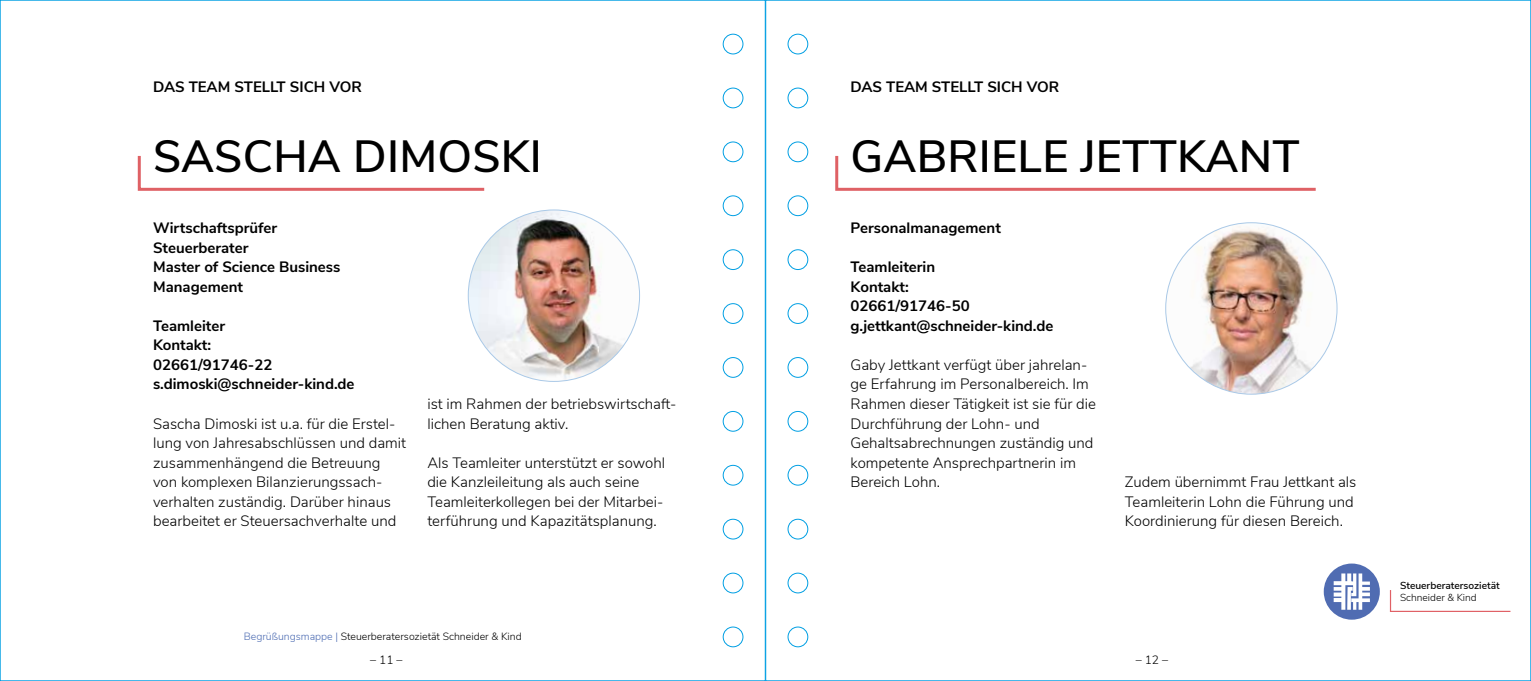
<style>
.page{position:relative;width:1531px;height:681px;background:#fff}
.page>*{position:absolute;margin:0;border:0;box-sizing:border-box;transform-origin:0 0}
.t1{font:600 45px "Nunito Sans";letter-spacing:.005em;color:#000}
.t2{font:300 15px/19.5px "Nunito Sans";color:#000}
.t3{font:700 15px/19.5px "Nunito Sans";color:#000}
.t4{font:300 12px "Nunito Sans";color:#000}
.t5{font:300 10.5px "Nunito Sans";color:#000}
.t6{font:600 10.2px "Nunito Sans";color:#000}
.t7{font:300 10.2px "Nunito Sans";color:#000}
.s1{color:#4e6db3}
</style>
<div class="page">
<img style="left:468px;top:210px;width:171px;height:171px;border-radius:86px">
<img style="left:1166px;top:223px;width:171px;height:171px;border-radius:86px">
<div style="left:1324px;top:563px;width:56px;height:56px;background:#506cb2;border-radius:50%"></div>
<svg style="left:1333px;top:573px;width:37px;height:36px"></svg>
<svg style="left:1389px;top:590px;width:122px;height:22px"></svg>
<svg style="left:137px;top:156px;width:348px;height:35px"></svg>
<svg style="left:835px;top:156px;width:481px;height:35px"></svg>
<div style="left:788px;top:34px;width:20px;height:20px;border:1px solid #009fe3;border-radius:50%"></div>
<div style="left:788px;top:88px;width:20px;height:20px;border:1px solid #009fe3;border-radius:50%"></div>
<div style="left:788px;top:142px;width:20px;height:20px;border:1px solid #009fe3;border-radius:50%"></div>
<div style="left:788px;top:195px;width:20px;height:21px;border:1px solid #009fe3;border-radius:50%"></div>
<div style="left:788px;top:249px;width:20px;height:20px;border:1px solid #009fe3;border-radius:50%"></div>
<div style="left:788px;top:303px;width:20px;height:20px;border:1px solid #009fe3;border-radius:50%"></div>
<div style="left:788px;top:357px;width:20px;height:20px;border:1px solid #009fe3;border-radius:50%"></div>
<div style="left:788px;top:411px;width:20px;height:20px;border:1px solid #009fe3;border-radius:50%"></div>
<div style="left:788px;top:465px;width:20px;height:20px;border:1px solid #009fe3;border-radius:50%"></div>
<div style="left:788px;top:519px;width:20px;height:20px;border:1px solid #009fe3;border-radius:50%"></div>
<div style="left:788px;top:572px;width:20px;height:21px;border:1px solid #009fe3;border-radius:50%"></div>
<div style="left:788px;top:626px;width:20px;height:20px;border:1px solid #009fe3;border-radius:50%"></div>
<div style="left:723px;top:34px;width:20px;height:20px;border:1px solid #009fe3;border-radius:50%"></div>
<div style="left:723px;top:88px;width:20px;height:20px;border:1px solid #009fe3;border-radius:50%"></div>
<div style="left:723px;top:142px;width:20px;height:20px;border:1px solid #009fe3;border-radius:50%"></div>
<div style="left:723px;top:195px;width:20px;height:21px;border:1px solid #009fe3;border-radius:50%"></div>
<div style="left:723px;top:249px;width:20px;height:20px;border:1px solid #009fe3;border-radius:50%"></div>
<div style="left:723px;top:303px;width:20px;height:20px;border:1px solid #009fe3;border-radius:50%"></div>
<div style="left:723px;top:357px;width:20px;height:20px;border:1px solid #009fe3;border-radius:50%"></div>
<div style="left:723px;top:411px;width:20px;height:20px;border:1px solid #009fe3;border-radius:50%"></div>
<div style="left:723px;top:465px;width:20px;height:20px;border:1px solid #009fe3;border-radius:50%"></div>
<div style="left:723px;top:519px;width:20px;height:20px;border:1px solid #009fe3;border-radius:50%"></div>
<div style="left:723px;top:572px;width:20px;height:21px;border:1px solid #009fe3;border-radius:50%"></div>
<div style="left:723px;top:626px;width:20px;height:20px;border:1px solid #009fe3;border-radius:50%"></div>
<p class="t3" style="left:153px;top:76px;width:210px">DAS TEAM STELLT SICH VOR</p>
<h1 class="t1" style="left:153px;top:123px;width:390px">SASCHA DIMOSKI</h1>
<p class="t3" style="left:153px;top:217px;width:189px">Wirtschaftsprüfer<br>Steuerberater<br>Master of Science Business<br>Management</p>
<p class="t3" style="left:153px;top:315px;width:203px">Teamleiter<br>Kontakt:<br>02661/91746-22 s.dimoski@schneider-kind.de</p>
<p class="t2" style="left:153px;top:412px;width:255px">Sascha Dimoski ist u.a. für die Erstel&shy;lung von Jahresabschlüssen und damit zusammenhängend die Betreuung von komplexen Bilanzierungssach&shy;verhalten zuständig. Darüber hinaus bearbeitet er Steuersachverhalte und</p>
<p class="t2" style="left:427px;top:393px;width:251px">ist im Rahmen der betriebswirtschaft&shy;lichen Beratung aktiv.</p>
<p class="t2" style="left:427px;top:451px;width:239px">Als Teamleiter unterstützt er sowohl die Kanzleileitung als auch seine Teamleiterkollegen bei der Mitarbei&shy;terführung und Kapazitätsplanung.</p>
<p class="t5" style="left:244px;top:628px;width:279px"><span class="s1">Begrüßungsmappe |</span> Steuerberatersozietät Schneider &amp; Kind</p>
<p class="t4" style="left:370px;top:650px;width:34px">– 11 –</p>
<p class="t3" style="left:850px;top:76px;width:210px">DAS TEAM STELLT SICH VOR</p>
<h1 class="t1" style="left:850px;top:123px;width:451px">GABRIELE JETTKANT</h1>
<p class="t3" style="left:850px;top:217px;width:152px">Personalmanagement</p>
<p class="t3" style="left:850px;top:256px;width:204px">Teamleiterin<br>Kontakt:<br>02661/91746-50 g.jettkant@schneider-kind.de</p>
<p class="t2" style="left:850px;top:354px;width:247px">Gaby Jettkant verfügt über jahrelan&shy;ge Erfahrung im Personalbereich. Im<br>Rahmen dieser Tätigkeit ist sie für die<br>Durchführung der Lohn- und<br>Gehaltsabrechnungen zuständig und kompetente Ansprechpartnerin im<br>Bereich Lohn.</p>
<p class="t2" style="left:1125px;top:471px;width:233px">Zudem übernimmt Frau Jettkant als<br>Teamleiterin Lohn die Führung und<br>Koordinierung für diesen Bereich.</p>
<p class="t4" style="left:1135px;top:650px;width:34px">– 12 –</p>
<p class="t6" style="left:1400px;top:577px;width:101px">Steuerberatersozietät</p>
<p class="t7" style="left:1400px;top:589px;width:78px">Schneider &amp; Kind</p>
</div>
